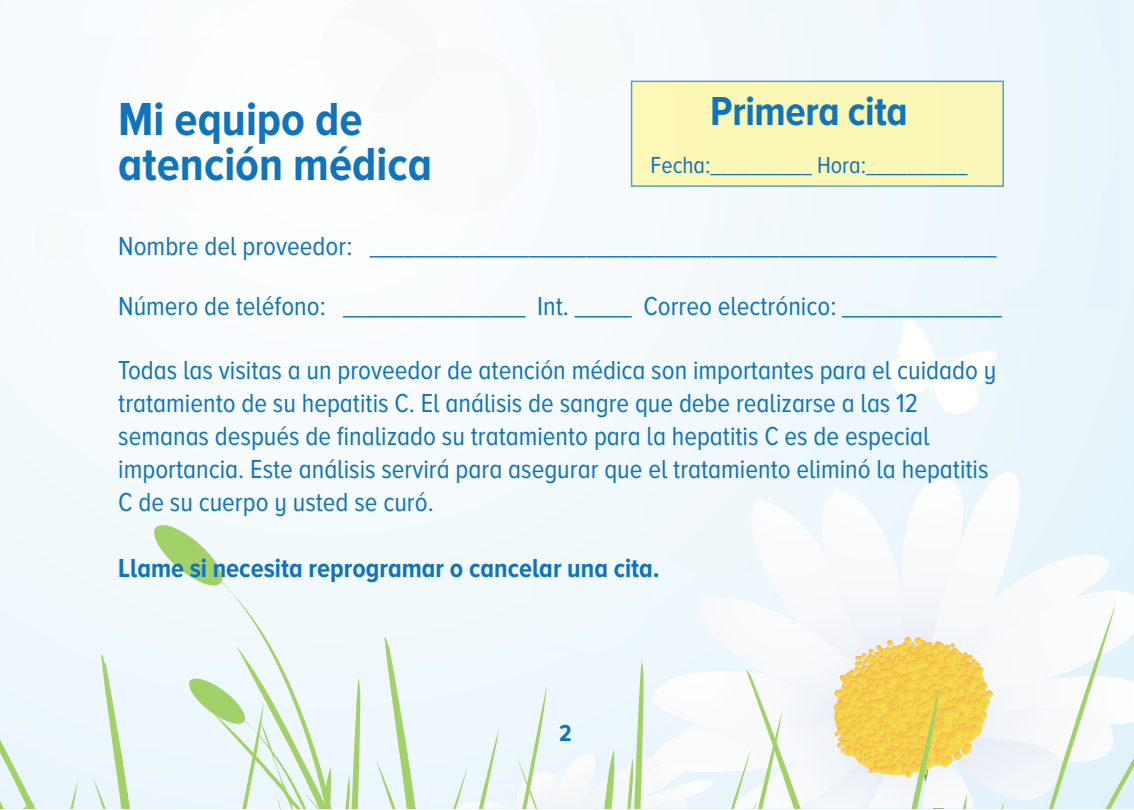
<style>
.page{position:relative;width:1134px;height:810px;background:#fff}
.page>*{position:absolute;margin:0;border:0;box-sizing:border-box;transform-origin:0 0}
.t1{font:700 48px/45px "Proxima Nova A Cond";color:#1074bc}
.t2{font:700 42px "Proxima Nova A Cond";letter-spacing:-.01em;color:#1074bc}
.t3{font:27px/33px "Proxima Nova A Cond";color:#1074bc}
.t4{font:700 27px "Proxima Nova A Cond";color:#1074bc}
.t5{font:24px "Proxima Nova A Cond";color:#1074bc}
.t6{font:700 24px "Proxima Nova A Cond";color:#1074bc}
</style>
<div class="page">
<div style="left:0;top:0;width:1134px;height:808px;background:linear-gradient(to right,#fbfdfe,#eaf6fb)"></div>
<div style="left:735px;top:0;width:384px;height:310px;background:#edf7fc"></div>
<div style="left:478px;top:175px;width:240px;height:239px;background:#f6fbfd;border-radius:50%"></div>
<div style="left:48px;top:34px;width:176px;height:176px;background:#fafcfe;border-radius:50%"></div>
<svg style="left:0;top:0;width:81px;height:155px"></svg>
<div style="left:541px;top:0;width:219px;height:174px;background:#f6fbfd"></div>
<div style="left:892px;top:354px;width:129px;height:128px;background:#ecf6fb;border-radius:50%"></div>
<div style="left:784px;top:0;width:122px;height:40px;background:#f1f8fb"></div>
<div style="left:369px;top:47px;width:168px;height:167px;background:#fafbfc;border-radius:50%"></div>
<div style="left:713px;top:259px;width:78px;height:78px;background:#f2f8fb;border-radius:50%"></div>
<div style="left:645px;top:428px;width:150px;height:150px;background:#f1f8fb;border-radius:50%"></div>
<svg style="left:219px;top:0;width:329px;height:113px"></svg>
<div style="left:34px;top:213px;width:50px;height:50px;background:#f6fafb;border-radius:50%"></div>
<div style="left:537px;top:1px;width:98px;height:97px;background:#f7fafb;border-radius:50%"></div>
<svg style="left:459px;top:472px;width:675px;height:337px"></svg>
<svg style="left:886px;top:319px;width:112px;height:96px"></svg>
<div style="left:151px;top:521px;width:202px;height:116px;background:#f2f9fd"></div>
<svg style="left:223px;top:637px;width:183px;height:171px;fill:#eef7fc"></svg>
<svg style="left:0;top:541px;width:223px;height:267px;fill:#eef7fc"></svg>
<svg style="left:406px;top:603px;width:728px;height:205px;fill:#f1f7fc"></svg>
<div style="left:631px;top:81px;width:373px;height:106px;background:#faf7b7"></div>
<h1 class="t1" style="left:118px;top:96px;width:315px">Mi equipo de atención médica</h1>
<h2 class="t2" style="left:710px;top:88px;width:199px">Primera cita</h2>
<p class="t5" style="left:651px;top:152px;width:318px">Fecha:__________ Hora:__________</p>
<p class="t3" style="left:118px;top:230px;width:880px">Nombre del proveedor: _______________________________________________________</p>
<p class="t3" style="left:118px;top:290px;width:885px">Número de teléfono: ________________ Int. _____ Correo electrónico: ______________</p>
<p class="t3" style="left:118px;top:353px;width:880px">Todas las visitas a un proveedor de atención médica son importantes para el cuidado y tratamiento de su hepatitis C. El análisis de sangre que debe realizarse a las 12 semanas después de finalizado su tratamiento para la hepatitis C es de especial importancia. Este análisis servirá para asegurar que el tratamiento eliminó la hepatitis C de su cuerpo y usted se curó.</p>
<p class="t4" style="left:118px;top:553px;width:543px">Llame si necesita reprogramar o cancelar una cita.</p>
<p class="t6" style="left:559px;top:720px;width:14px">2</p>
</div>
